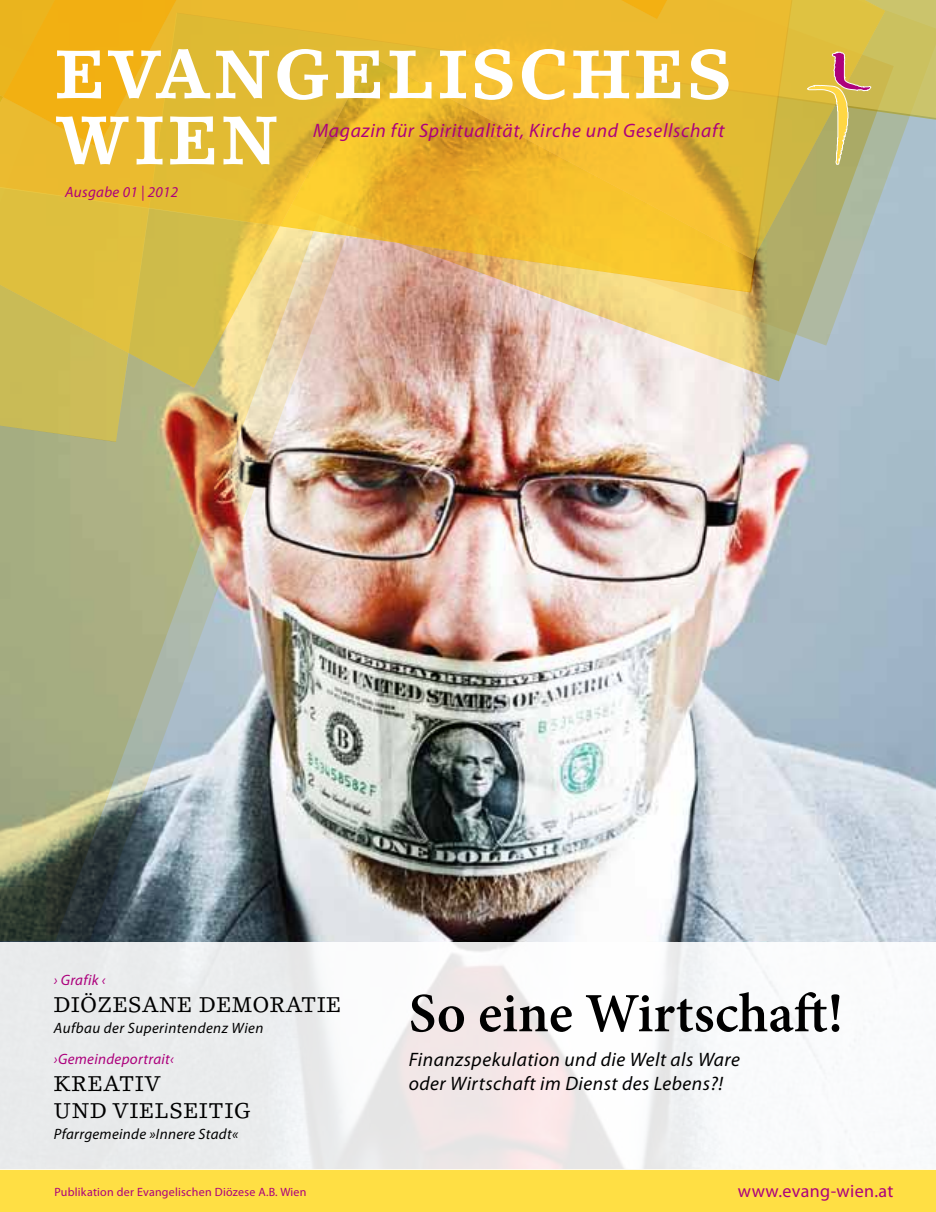
<style>
.page{position:relative;width:936px;height:1212px;background:#fff}
.page>*{position:absolute;margin:0;border:0;box-sizing:border-box;transform-origin:0 0}
.t1{font:700 67.5px/66px "Lino Letter Std";letter-spacing:.04em;color:#fff}
.t2{font:600 55.5px "Minion Pro";color:#000}
.t3{font:21px/27px "Lino Letter Std";letter-spacing:.03em;color:#000}
.t4{font:italic 19.5px/24px "Myriad Pro";letter-spacing:.025em;color:#000}
.t5{font:italic 19.5px "Myriad Pro";letter-spacing:.035em;color:#ac007c}
.t6{font:18px "Myriad Pro";letter-spacing:.02em;color:#ac007c}
.t7{font:italic 15px "Myriad Pro";letter-spacing:.025em;color:#000}
.t8{font:italic 15px "Myriad Pro";letter-spacing:.02em;color:#ac007c}
.t9{font:12px "Myriad Pro";letter-spacing:.02em;color:#ac007c}
</style>
<div class="page">
<img style="left:635px;top:442px;width:300px;height:500px">
<img style="left:0;top:618px;width:635px;height:324px">
<img style="left:0;top:442px;width:794px;height:176px">
<img style="left:0;top:0;width:935px;height:442px">
<svg style="left:0;top:0;width:885px;height:388px;background:#dcbd65"></svg>
<svg style="left:0;top:0;width:789px;height:147px;background:#eab82c"></svg>
<div style="left:0;top:1169px;width:935px;height:43px;background:#ffdf44"></div>
<div style="left:0;top:942px;width:935px;height:227px;background:linear-gradient(to right,#e8e8e9,#fcfbfc)"></div>
<svg style="left:807px;top:52px;width:64px;height:113px;background:#c9b15d"></svg>
<h1 class="t1" style="left:55px;top:41px;width:678px">EVANGELISCHES<br>WIEN</h1>
<p class="t5" style="left:313px;top:118px;width:413px">Magazin für Spiritualität, Kirche und Gesellschaft</p>
<p class="t8" style="left:65px;top:182px;width:114px">Ausgabe 01 | 2012</p>
<p class="t8" style="left:54px;top:970px;width:53px">› Grafik ‹</p>
<p class="t3" style="left:54px;top:991px;width:289px">DIÖZESANE DEMORATIE</p>
<p class="t7" style="left:54px;top:1018px;width:211px">Aufbau der Superintendenz Wien</p>
<p class="t8" style="left:54px;top:1050px;width:121px">›Gemeindeportrait‹</p>
<p class="t3" style="left:54px;top:1070px;width:199px">KREATIV<br>UND VIELSEITIG</p>
<p class="t7" style="left:54px;top:1125px;width:186px">Pfarrgemeinde »Innere Stadt«</p>
<p class="t9" style="left:54px;top:1185px;width:253px">Publikation der Evangelischen Diözese A.B. Wien</p>
<h2 class="t2" style="left:409px;top:975px;width:436px">So eine Wirtschaft!</h2>
<p class="t4" style="left:409px;top:1047px;width:332px">Finanzspekulation und die Welt als Ware oder Wirtschaft im Dienst des Lebens?!</p>
<p class="t6" style="left:737px;top:1179px;width:157px">www.evang-wien.at</p>
</div>
